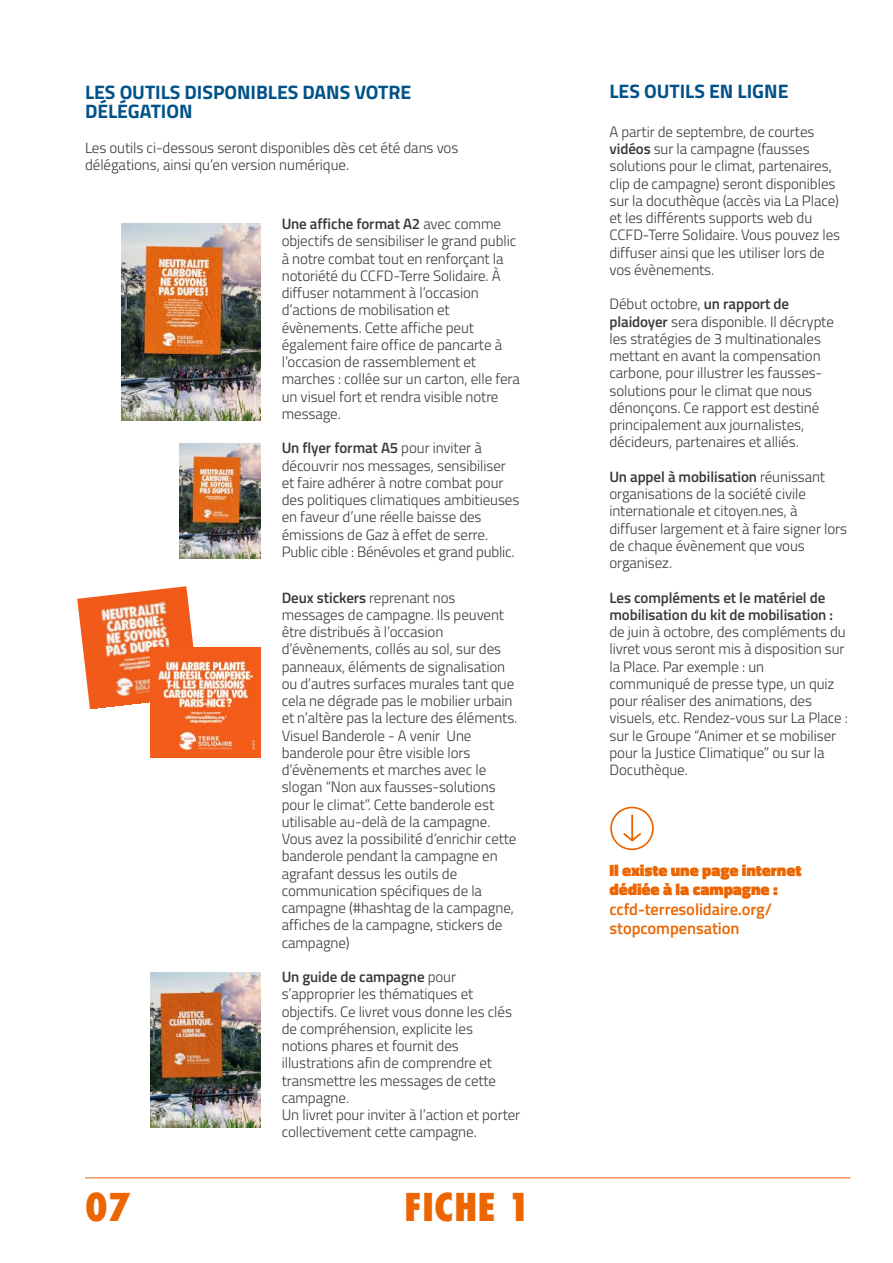
<style>
.page{position:relative;width:893px;height:1263px;background:#fff}
.page>*{position:absolute;margin:0;border:0;box-sizing:border-box;transform-origin:0 0}
.t1{font:800 condensed 37.5px "Futura LT";color:#ec6500}
.t2{font:700 19.5px/19.5px "Titillium";letter-spacing:-.005em;color:#005289}
.t3{font:900 16.5px/19.5px "Titillium";letter-spacing:-.005em;color:#ec6500}
.t4{font:600 16.5px/19.5px "Titillium";letter-spacing:-.005em;color:#ec6500}
.t5{font:300 15px/17.2px "Titillium";letter-spacing:-.005em;color:#3a3939}
.t6{font:600 15px/17.2px "Titillium";letter-spacing:-.01em;color:#3a3939}
.s1{font-weight:600}
</style>
<div class="page">
<hr style="left:85px;top:1177px;width:765px;height:1px;background:#ec6500">
<svg style="left:623px;top:814px;width:18px;height:27px"></svg>
<div style="left:610px;top:807px;width:44px;height:43px;border:2px solid #ec6500;border-radius:50%"></div>
<img style="left:121px;top:223px;width:139px;height:197px">
<img style="left:180px;top:443px;width:80px;height:115px">
<img style="left:77px;top:586px;width:117px;height:122px">
<img style="left:151px;top:647px;width:109px;height:111px">
<img style="left:151px;top:972px;width:109px;height:155px">
<h2 class="t2" style="left:85px;top:81px;width:328px">LES OUTILS DISPONIBLES DANS VOTRE<br>DÉLÉGATION</h2>
<p class="t5" style="left:85px;top:138px;width:375px">Les outils ci-dessous seront disponibles dès cet été dans vos délégations, ainsi qu’en version numérique.</p>
<h1 class="t1" style="left:85px;top:1184px;width:47px">07</h1>
<p class="t5" style="left:282px;top:215px;width:240px"><span class="s1">Une affiche format A2</span> avec comme objectifs de sensibiliser le grand public à notre combat tout en renforçant la notoriété du CCFD-Terre Solidaire. À diffuser notamment à l’occasion d’actions de mobilisation et évènements. Cette affiche peut également faire office de pancarte à l’occasion de rassemblement et marches : collée sur un carton, elle fera un visuel fort et rendra visible notre message.</p>
<p class="t5" style="left:282px;top:439px;width:239px"><span class="s1">Un flyer format A5</span> pour inviter à découvrir nos messages, sensibiliser et faire adhérer à notre combat pour des politiques climatiques ambitieuses en faveur d’une réelle baisse des émissions de Gaz à effet de serre.<br>Public cible : Bénévoles et grand public.</p>
<p class="t5" style="left:282px;top:588px;width:237px"><span class="s1">Deux stickers</span> reprenant nos messages de campagne. Ils peuvent être distribués à l’occasion d’évènements, collés au sol, sur des panneaux, éléments de signalisation ou d’autres surfaces murales tant que cela ne dégrade pas le mobilier urbain et n’altère pas la lecture des éléments.<br>Visuel Banderole - A venir Une banderole pour être visible lors d’évènements et marches avec le slogan “Non aux fausses-solutions pour le climat”. Cette banderole est utilisable au-delà de la campagne.<br>Vous avez la possibilité d’enrichir cette banderole pendant la campagne en agrafant dessus les outils de communication spécifiques de la campagne (#hashtag de la campagne, affiches de la campagne, stickers de campagne)</p>
<p class="t5" style="left:282px;top:967px;width:240px"><span class="s1">Un guide de campagne</span> pour s’approprier les thématiques et objectifs. Ce livret vous donne les clés de compréhension, explicite les notions phares et fournit des illustrations afin de comprendre et transmettre les messages de cette campagne.<br>Un livret pour inviter à l’action et porter collectivement cette campagne.</p>
<h1 class="t1" style="left:404px;top:1184px;width:127px">FICHE 1</h1>
<h2 class="t2" style="left:609px;top:80px;width:180px">LES OUTILS EN LIGNE</h2>
<p class="t5" style="left:609px;top:122px;width:232px">A partir de septembre, de courtes <span class="s1">vidéos</span> sur la campagne (fausses solutions pour le climat, partenaires, clip de campagne) seront disponibles sur la docuthèque (accès via La Place) et les différents supports web du CCFD-Terre Solidaire. Vous pouvez les diffuser ainsi que les utiliser lors de vos évènements.</p>
<p class="t5" style="left:609px;top:295px;width:226px">Début octobre, <span class="s1">un rapport de plaidoyer</span> sera disponible. Il décrypte les stratégies de 3 multinationales mettant en avant la compensation carbone, pour illustrer les fausses&shy;solutions pour le climat que nous dénonçons. Ce rapport est destiné principalement aux journalistes, décideurs, partenaires et alliés.</p>
<p class="t5" style="left:609px;top:467px;width:239px"><span class="s1">Un appel à mobilisation</span> réunissant organisations de la société civile internationale et citoyen.nes, à diffuser largement et à faire signer lors de chaque évènement que vous organisez.</p>
<p class="t6" style="left:609px;top:588px;width:225px">Les compléments et le matériel de mobilisation du kit de mobilisation :</p>
<p class="t5" style="left:609px;top:622px;width:240px">de juin à octobre, des compléments du livret vous seront mis à disposition sur la Place. Par exemple : un communiqué de presse type, un quiz pour réaliser des animations, des visuels, etc. Rendez-vous sur La Place : sur le Groupe “Animer et se mobiliser pour la Justice Climatique” ou sur la<br>Docuthèque.</p>
<p class="t3" style="left:609px;top:860px;width:193px">Il existe une page internet dédiée à la campagne :</p>
<p class="t4" style="left:609px;top:898px;width:164px">ccfd-terresolidaire.org/ stopcompensation</p>
</div>
